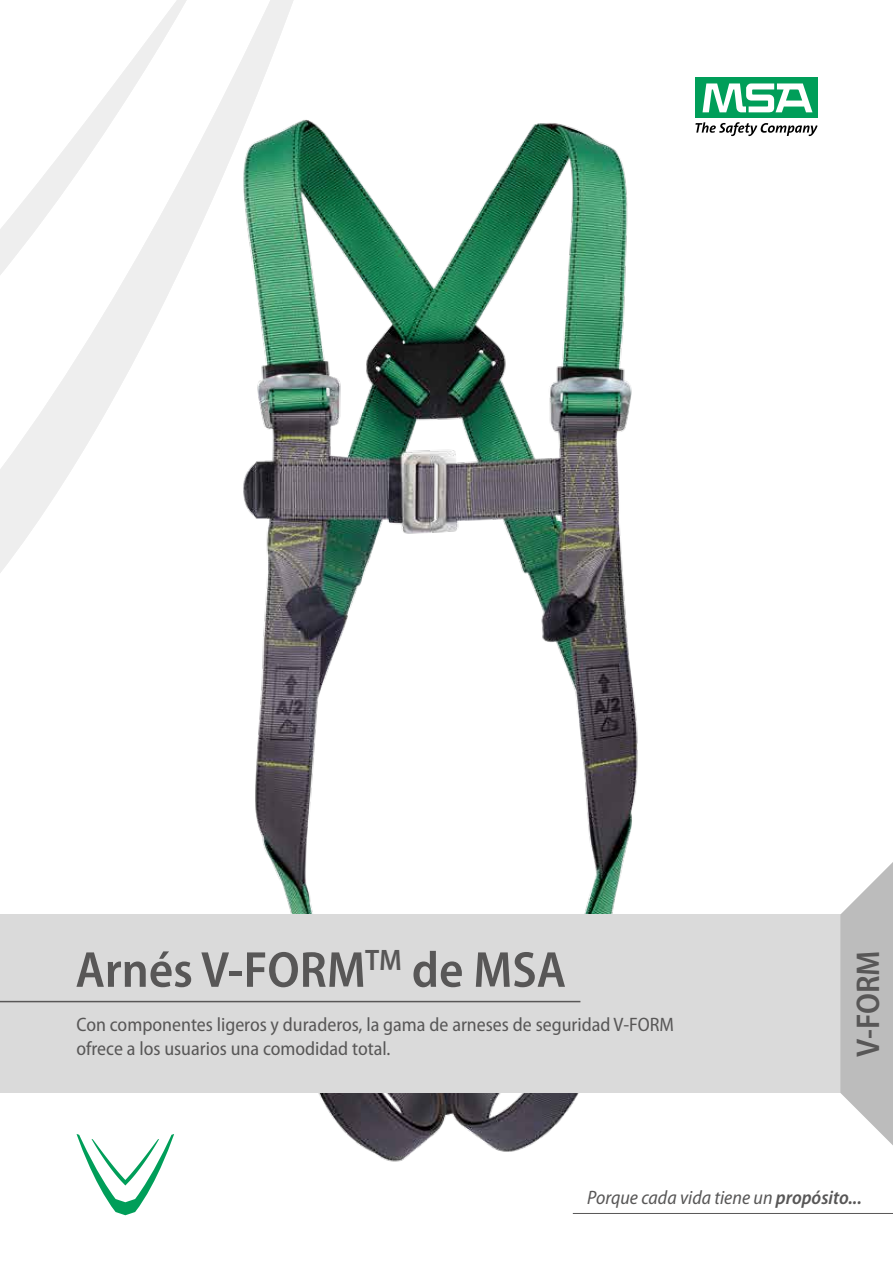
<style>
.page{position:relative;width:893px;height:1263px;background:#fff}
.page>*{position:absolute;margin:0;border:0;box-sizing:border-box;transform-origin:0 0}
.t1{font:600 semi-condensed 51px "Myriad Pro";color:#585757}
.t2{font:600 semi-condensed 33px "Myriad Pro";color:#585757}
.t3{font:semi-condensed 19.5px/24px "Myriad Pro";color:#585757}
.t4{font:italic semi-condensed 19.5px "Myriad Pro";color:#585757}
.s1{font-weight:600}
</style>
<div class="page">
<img style="left:76px;top:77px;width:742px;height:1139px">
<hr style="left:573px;top:1213px;width:320px;height:1px;background:#585757">
<div style="left:0;top:914px;width:841px;height:179px;background:#dadada"></div>
<svg style="left:840px;top:862px;width:53px;height:283px"></svg>
<hr style="left:0;top:1001px;width:580px;height:1px;background:#585757">
<svg style="left:0;top:0;width:309px;height:600px"></svg>
<svg style="left:0;top:0;width:192px;height:363px"></svg>
<svg style="left:77px;top:1134px;width:97px;height:81px"></svg>
<div style="left:695px;top:77px;width:122px;height:41px;background:#009e59"></div>
<svg style="left:702px;top:83px;width:110px;height:29px"></svg>
<svg style="left:695px;top:122px;width:123px;height:14px"></svg>
<h1 class="t1" style="left:75px;top:938px;width:492px">Arnés V-FORM<sup>TM</sup> de MSA</h1>
<h2 class="t2" style="left:847px;top:1057px;width:108px;rotate:-90deg">V-FORM</h2>
<p class="t3" style="left:77px;top:1012px;width:599px">Con componentes ligeros y duraderos, la gama de arneses de seguridad V-FORM ofrece a los usuarios una comodidad total.</p>
<p class="t4" style="left:587px;top:1186px;width:276px">Porque cada vida tiene un <span class="s1">propósito...</span></p>
</div>
